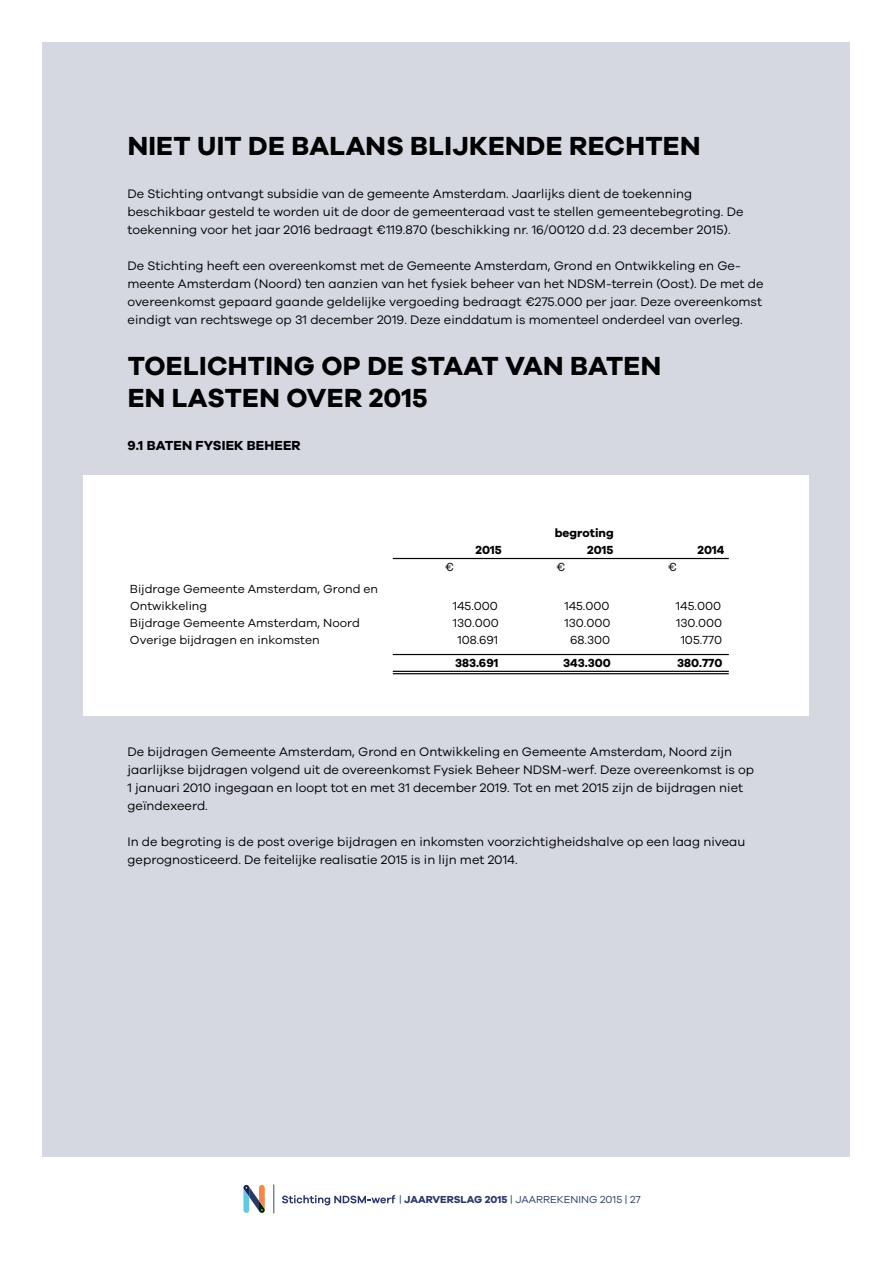
<style>
.page{position:relative;width:893px;height:1263px;background:#fff}
.page>*{position:absolute;margin:0;border:0;box-sizing:border-box;transform-origin:0 0}
.t1{font:700 27px/32.4px "Galano Grotesque";letter-spacing:.01em;color:#000}
.t2{font:700 13.5px "Galano Grotesque";letter-spacing:.01em;color:#000}
.t3{font:12.75px/18px "Galano Grotesque";color:#000}
.t4{font:12.15px/16.8px "Galano Grotesque";color:#000}
.t5{font:700 12.15px "Galano Grotesque";color:#000}
.t6{font:10.5px "Galano Grotesque";color:#2a3867}
.s1{font-weight:700}
</style>
<div class="page">
<div style="left:43px;top:43px;width:807px;height:1114px;background:#d5d8e1"></div>
<svg style="left:243px;top:1185px;width:22px;height:28px"></svg>
<svg style="left:282px;top:1195px;width:113px;height:10px"></svg>
<svg style="left:273px;top:1184px;width:1px;height:29px"></svg>
<div style="left:84px;top:475px;width:725px;height:241px;background:#fff"></div>
<hr style="left:393px;top:558px;width:336px;height:1px;background:#000">
<hr style="left:393px;top:654px;width:336px;height:1px;background:#000">
<hr style="left:393px;top:671px;width:336px;height:1px;background:#000">
<hr style="left:393px;top:673px;width:336px;height:1px;background:#000">
<h1 class="t1" style="left:128px;top:128px;width:183px">NIET UIT DE BALA</h1>
<h1 class="t1" style="left:366px;top:128px;width:60px">NS BLIJ</h1>
<h1 class="t1" style="left:469px;top:128px;width:233px">KENDE RECHTEN</h1>
<p class="t3" style="left:128px;top:184px;width:617px">De Stichting ontvangt subsidie van de gemeente Amsterdam. Jaarlijks dient de toekenning beschikbaar gesteld te worden uit de door de gemeenteraad vast te stellen gemeentebegroting. De toekenning voor het jaar 2016 bedraagt €119.870 (beschikking nr. 16/00120 d.d. 23 december 2015).</p>
<p class="t3" style="left:128px;top:256px;width:637px">De Stichting heeft een overeenkomst met de Gemeente Amsterdam, Grond en Ontwikkeling en Ge&shy;meente Amsterdam (Noord) ten aanzien van het fysiek beheer van het NDSM-terrein (Oost). De met de overeenkomst gepaard gaande geldelijke vergoeding bedraagt €275.000 per jaar. Deze overeenkomst eindigt van rechtswege op 31 december 2019. Deze einddatum is momenteel onderdeel van overleg.</p>
<h1 class="t1" style="left:128px;top:348px;width:535px">TOELICHTING OP DE STAAT VAN BATEN<br>EN LAS</h1>
<h1 class="t1" style="left:225px;top:381px;width:102px">TEN OVER</h1>
<h1 class="t1" style="left:369px;top:381px;width:60px">2015</h1>
<p class="t2" style="left:128px;top:437px;width:157px">9.1 BATEN FYSIE K BE HEER</p>
<p class="t5" style="left:555px;top:525px;width:60px">BEGROTING</p>
<p class="t5" style="left:476px;top:542px;width:28px">2015</p>
<p class="t5" style="left:587px;top:542px;width:28px">2015</p>
<p class="t5" style="left:698px;top:542px;width:28px">2014</p>
<p class="t4" style="left:130px;top:580px;width:250px">Bijdrage Gemeente Amsterdam, Grond en<br>Ontwikkeling</p>
<p class="t4" style="left:444px;top:558px;width:11px">€</p>
<p class="t4" style="left:556px;top:558px;width:11px">€</p>
<p class="t4" style="left:668px;top:558px;width:11px">€</p>
<p class="t4" style="left:453px;top:597px;width:47px">145.000</p>
<p class="t4" style="left:564px;top:597px;width:47px">145.000</p>
<p class="t4" style="left:676px;top:597px;width:47px">145.000</p>
<p class="t4" style="left:130px;top:614px;width:231px">Bijdrage Gemeente Amsterdam, Noord</p>
<p class="t4" style="left:453px;top:614px;width:48px">130.000</p>
<p class="t4" style="left:564px;top:614px;width:48px">130.000</p>
<p class="t4" style="left:676px;top:614px;width:48px">130.000</p>
<p class="t4" style="left:130px;top:631px;width:191px">Overige bijdragen en inkomsten</p>
<p class="t4" style="left:457px;top:631px;width:42px">108.691</p>
<p class="t4" style="left:570px;top:631px;width:42px">68.300</p>
<p class="t4" style="left:681px;top:631px;width:43px">105.770</p>
<p class="t5" style="left:455px;top:655px;width:45px">383.691</p>
<p class="t5" style="left:563px;top:655px;width:49px">343.300</p>
<p class="t5" style="left:677px;top:655px;width:47px">380.770</p>
<p class="t3" style="left:128px;top:742px;width:628px">De bijdragen Gemeente Amsterdam, Grond en Ontwikkeling en Gemeente Amsterdam, Noord zijn jaarlijkse bijdragen volgend uit de overeenkomst Fysiek Beheer NDSM-werf. Deze overeenkomst is op 1 januari 2010 ingegaan en loopt tot en met 31 december 2019. Tot en met 2015 zijn de bijdragen niet geïndexeerd.</p>
<p class="t3" style="left:128px;top:832px;width:619px">In de begroting is de post overige bijdragen en inkomsten voorzichtigheidshalve op een laag niveau geprognosticeerd. De feitelijke realisatie 2015 is in lijn met 2014.</p>
<p class="t6" style="left:399px;top:1193px;width:243px">| <span class="s1">JAARVERSLAG 2015</span> | JAARREKENING 2015 | 27</p>
</div>
